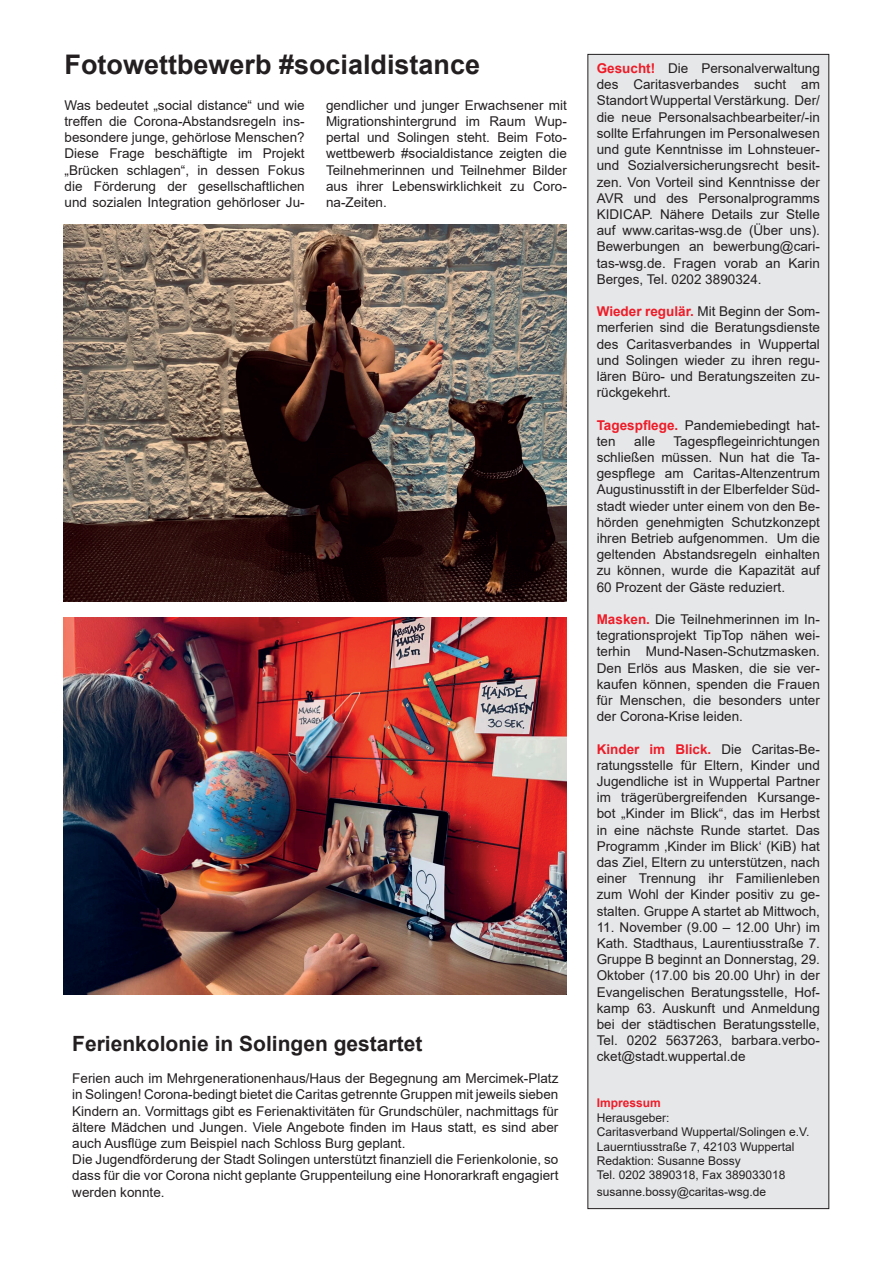
<style>
.page{position:relative;width:893px;height:1263px;background:#fff}
.page>*{position:absolute;margin:0;border:0;box-sizing:border-box;transform-origin:0 0}
.t1{font:700 27px "Arial";color:#231f20}
.t2{font:700 21px "Arial";color:#231f20}
.t3{font:13.5px/16.2px "Arial";color:#231f20;text-align:justify}
.t4{font:12px/14.4px "Arial";color:#231f20}
.t5{font:700 12px "Arial";color:#ee1c28}
.s1{font-weight:700;color:#ee1c28}
</style>
<div class="page">
<div style="left:588px;top:54px;width:241px;height:1154px;background:#e6e7e9"></div>
<img style="left:64px;top:224px;width:503px;height:378px">
<img style="left:64px;top:617px;width:503px;height:377px">
<h1 class="t1" style="left:65px;top:45px;width:417px">Fotowettbewerb #socialdistance</h1>
<p class="t3" style="left:65px;top:97px;width:242px">Was bedeutet „social distance“ und wie treffen die Corona-Abstandsregeln ins&shy;besondere junge, gehörlose Menschen?<br>Diese Frage beschäftigte im Projekt „Brücken schlagen“, in dessen Fokus die Förderung der gesellschaftlichen und sozialen Integration gehörloser Ju-</p>
<p class="t3" style="left:326px;top:97px;width:242px">gendlicher und junger Erwachsener mit Migrationshintergrund im Raum Wup&shy;pertal und Solingen steht. Beim Foto&shy;wettbewerb #socialdistance zeigten die Teilnehmerinnen und Teilnehmer Bilder aus ihrer Lebenswirklichkeit zu Coro&shy;na-Zeiten.</p>
<h2 class="t2" style="left:72px;top:1028px;width:352px">Ferienkolonie in Solingen gestartet</h2>
<p class="t3" style="left:72px;top:1070px;width:488px;text-align:left">Ferien auch im Mehrgenerationenhaus/Haus der Begegnung am Mercimek-Platz in Solingen! Corona-bedingt bietet die Caritas getrennte Gruppen mit jeweils sieben Kindern an. Vormittags gibt es Ferienaktivitäten für Grundschüler, nachmittags für ältere Mädchen und Jungen. Viele Angebote finden im Haus statt, es sind aber auch Ausflüge zum Beispiel nach Schloss Burg geplant.<br>Die Jugendförderung der Stadt Solingen unterstützt finanziell die Ferienkolonie, so dass für die vor Corona nicht geplante Gruppenteilung eine Honorarkraft engagiert werden konnte.</p>
<p class="t3" style="left:597px;top:60px;width:225px"><span class="s1">Gesucht!</span> Die Personalverwaltung des Caritasverbandes sucht am Standort Wuppertal Verstärkung. Der/ die neue Personalsachbearbeiter/-in sollte Erfahrungen im Personalwesen und gute Kenntnisse im Lohnsteuer&shy;und Sozialversicherungsrecht besit&shy;zen. Von Vorteil sind Kenntnisse der AVR und des Personalprogramms KIDICAP. Nähere Details zur Stelle auf www.caritas-wsg.de (Über uns).<br>Bewerbungen an bewerbung@cari&shy;tas-wsg.de. Fragen vorab an Karin Berges, Tel. 0202 3890324.</p>
<p class="t3" style="left:597px;top:303px;width:225px"><span class="s1">Wieder regulär.</span> Mit Beginn der Som&shy;merferien sind die Beratungsdienste des Caritasverbandes in Wuppertal und Solingen wieder zu ihren regu&shy;lären Büro- und Beratungszeiten zu&shy;rückgekehrt.</p>
<p class="t3" style="left:597px;top:417px;width:225px"><span class="s1">Tagespflege.</span> Pandemiebedingt hat&shy;ten</p>
<p class="t3" style="left:597px;top:433px;width:225px;text-indent:77px">Tagespflegeinrichtungen schließen müssen. Nun hat die Ta&shy;gespflege am Caritas-Altenzentrum Augustinusstift in der Elberfelder Süd&shy;stadt wieder unter einem von den Be&shy;hörden genehmigten Schutzkonzept ihren Betrieb aufgenommen. Um die geltenden Abstandsregeln einhalten zu können, wurde die Kapazität auf 60 Prozent der Gäste reduziert.</p>
<p class="t3" style="left:597px;top:611px;width:225px"><span class="s1">Masken.</span> Die Teilnehmerinnen im In&shy;tegrationsprojekt TipTop nähen wei&shy;terhin Mund-Nasen-Schutzmasken.<br>Den Erlös aus Masken, die sie ver&shy;kaufen können, spenden die Frauen für Menschen, die besonders unter der Corona-Krise leiden.</p>
<p class="t3" style="left:597px;top:741px;width:225px"><span class="s1">Kinder im Blick.</span> Die Caritas-Be&shy;ratungsstelle für Eltern, Kinder und Jugendliche ist in Wuppertal Partner im trägerübergreifenden Kursange&shy;bot „Kinder im Blick“, das im Herbst in eine nächste Runde startet. Das Programm ‚Kinder im Blick‘ (KiB) hat das Ziel, Eltern zu unterstützen, nach einer Trennung ihr Familienleben zum Wohl der Kinder positiv zu ge&shy;stalten. Gruppe A startet ab Mittwoch,</p>
<p class="t3" style="left:597px;top:919px;width:225px">11. November (9.00 – 12.00 Uhr) im Kath. Stadthaus, Laurentiusstraße 7.<br>Gruppe B beginnt an Donnerstag, 29.<br>Oktober (17.00 bis 20.00 Uhr) in der Evangelischen Beratungsstelle, Hof&shy;kamp 63. Auskunft und Anmeldung bei der städtischen Beratungsstelle, Tel. 0202 5637263, barbara.verbo&shy;cket@stadt.wuppertal.de</p>
<p class="t5" style="left:597px;top:1095px;width:66px">Impressum</p>
<p class="t4" style="left:597px;top:1110px;width:214px">Herausgeber:<br>Caritasverband Wuppertal/Solingen e.V.<br>Lauerntiusstraße 7, 42103 Wuppertal<br>Redaktion: Susanne Bossy<br>Tel. 0202 3890318, Fax 389033018</p>
<p class="t4" style="left:597px;top:1184px;width:171px">susanne.bossy@caritas-wsg.de</p>
<p class="t3" style="left:634px;top:433px;width:23px">alle</p>
</div>
